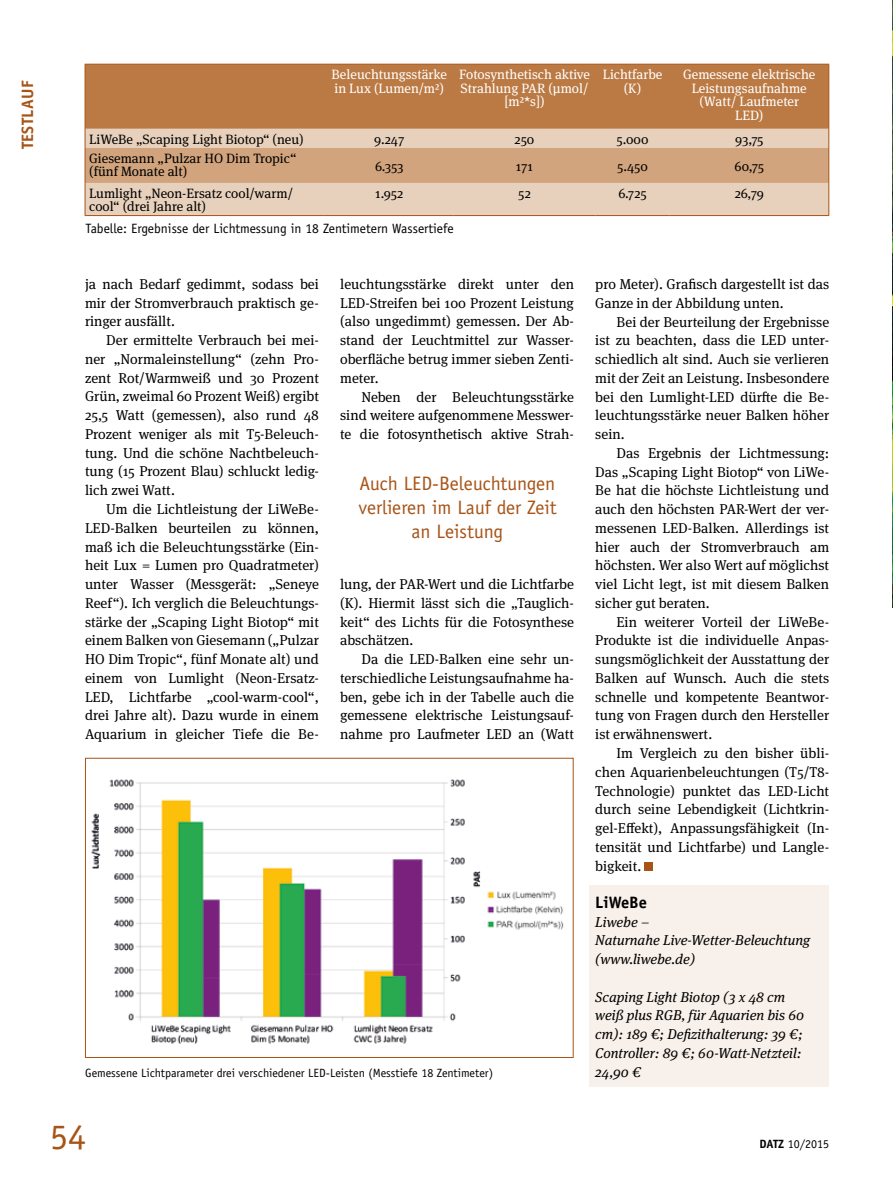
<style>
.page{position:relative;width:893px;height:1191px;background:#fff}
.page>*{position:absolute;margin:0;border:0;box-sizing:border-box;transform-origin:0 0}
.t1{font:36px "Officina Sans";color:#a75417}
.t2{font:19.5px/24px "Officina Sans";color:#a75417;text-align:center}
.t3{font:700 16.5px "Officina Sans";letter-spacing:.02em;color:#a75417}
.t4{font:700 16.5px "Officina Sans";color:#000}
.t5{font:14.25px/18.8px "Meta Serif OT";color:#000;text-align:justify}
.t6{font:italic 14.25px/18.8px "Meta Serif OT";color:#000}
.t7{font:13.5px/13.5px "Meta Serif OT";color:#000}
.t8{font:13.5px/13.5px "Meta Serif OT";color:#fff;text-align:center}
.t9{font:13.5px "Officina Sans";color:#000}
.t10{font:12px "Officina Sans";color:#000}
.s1{font-weight:700}
</style>
<div class="page">
<img style="left:892px;top:0;width:1px;height:608px">
<div style="left:589px;top:884px;width:240px;height:202px;background:#f8f0ea"></div>
<div style="left:645px;top:862px;width:8px;height:8px;background:#a75417"></div>
<div style="left:86px;top:65px;width:742px;height:64px;background:#bb7a44"></div>
<div style="left:86px;top:183px;width:742px;height:32px;background:#e8d1bc"></div>
<hr style="left:85px;top:64px;width:240px;height:1px;background:#a75417">
<hr style="left:85px;top:65px;width:1px;height:64px;background:#a75417">
<hr style="left:325px;top:64px;width:129px;height:1px;background:#a75417">
<hr style="left:454px;top:64px;width:141px;height:1px;background:#a75417">
<hr style="left:595px;top:64px;width:75px;height:1px;background:#a75417">
<hr style="left:670px;top:64px;width:159px;height:1px;background:#a75417">
<hr style="left:828px;top:65px;width:1px;height:64px;background:#a75417">
<svg style="left:85px;top:129px;width:744px;height:54px;background:#d9b393"></svg>
<hr style="left:85px;top:148px;width:1px;height:35px;background:#a75417">
<hr style="left:828px;top:148px;width:1px;height:35px;background:#a75417">
<hr style="left:85px;top:183px;width:1px;height:32px;background:#a75417">
<hr style="left:828px;top:183px;width:1px;height:32px;background:#a75417">
<hr style="left:85px;top:215px;width:240px;height:1px;background:#a75417">
<hr style="left:325px;top:215px;width:129px;height:1px;background:#a75417">
<hr style="left:454px;top:215px;width:141px;height:1px;background:#a75417">
<hr style="left:595px;top:215px;width:75px;height:1px;background:#a75417">
<hr style="left:670px;top:215px;width:159px;height:1px;background:#a75417">
<img style="left:91px;top:779px;width:473px;height:264px">
<div style="left:85px;top:758px;width:489px;height:300px;border:1px solid #a75417"></div>
<p class="t3" style="left:17px;top:149px;width:70px;rotate:-90deg">TESTLAUF</p>
<p class="t8" style="left:332px;top:68px;width:117px;text-align:left">Beleuchtungsstärke in Lux (Lumen/m²)</p>
<p class="t8" style="left:459px;top:68px;width:132px">Fotosynthetisch aktive<br>Strahlung PAR (µmol/ [m²*s])</p>
<p class="t8" style="left:603px;top:68px;width:61px">Lichtfarbe (K)</p>
<p class="t8" style="left:683px;top:68px;width:134px">Gemessene elektrische<br>Leistungsaufnahme (Watt/ Laufmeter<br>LED)</p>
<p class="t7" style="left:89px;top:132px;width:216px">LiWeBe „Scaping Light Biotop“ (neu)</p>
<p class="t7" style="left:374px;top:132px;width:32px">9.247</p>
<p class="t7" style="left:515px;top:132px;width:21px">250</p>
<p class="t7" style="left:616px;top:132px;width:33px">5.000</p>
<p class="t7" style="left:735px;top:132px;width:30px">93,75</p>
<p class="t7" style="left:89px;top:152px;width:209px">Giesemann „Pulzar HO Dim Tropic“ (fünf Monate alt)</p>
<p class="t7" style="left:375px;top:159px;width:30px">6.353</p>
<p class="t7" style="left:516px;top:159px;width:19px">171</p>
<p class="t7" style="left:617px;top:159px;width:32px">5.450</p>
<p class="t7" style="left:735px;top:159px;width:31px">60,75</p>
<p class="t7" style="left:89px;top:187px;width:205px">Lumlight „Neon-Ersatz cool/warm/ cool“ (drei Jahre alt)</p>
<p class="t7" style="left:375px;top:187px;width:30px">1.952</p>
<p class="t7" style="left:518px;top:187px;width:14px">52</p>
<p class="t7" style="left:618px;top:187px;width:30px">6.725</p>
<p class="t7" style="left:735px;top:187px;width:31px">26,79</p>
<p class="t9" style="left:85px;top:220px;width:370px">Tabelle: Ergebnisse der Lichtmessung in 18 Zentimetern Wassertiefe</p>
<p class="t5" style="left:85px;top:275px;width:235px">ja nach Bedarf gedimmt, sodass bei mir der Stromverbrauch praktisch ge&shy;ringer ausfällt.</p>
<p class="t5" style="left:85px;top:331px;width:235px;text-indent:21px">Der ermittelte Verbrauch bei mei&shy;ner „Normaleinstellung“ (zehn Pro&shy;zent Rot/Warmweiß und 30 Prozent Grün, zweimal 60 Prozent Weiß) ergibt 25,5 Watt (gemessen), also rund 48<br>Prozent weniger als mit T5-Beleuch&shy;tung. Und die schöne Nachtbeleuch&shy;tung (15 Prozent Blau) schluckt ledig&shy;lich zwei Watt.</p>
<p class="t5" style="left:85px;top:500px;width:235px;text-indent:21px">Um die Lichtleistung der LiWeBe-LED-Balken beurteilen zu können, maß ich die Beleuchtungsstärke (Ein&shy;heit Lux = Lumen pro Quadratmeter) unter Wasser (Messgerät: „Seneye Reef“). Ich verglich die Beleuchtungs&shy;stärke der „Scaping Light Biotop“ mit einem Balken von Giesemann („Pulzar HO Dim Tropic“, fünf Monate alt) und einem von Lumlight (Neon-Ersatz-LED, Lichtfarbe „cool-warm-cool“, drei Jahre alt). Dazu wurde in einem Aquarium in gleicher Tiefe die Be-</p>
<p class="t5" style="left:340px;top:275px;width:235px">leuchtungsstärke direkt unter den LED-Streifen bei 100 Prozent Leistung (also ungedimmt) gemessen. Der Ab&shy;stand der Leuchtmittel zur Wasser&shy;oberfläche betrug immer sieben Zenti&shy;meter.</p>
<p class="t5" style="left:340px;top:387px;width:235px;text-indent:21px">Neben der Beleuchtungsstärke sind weitere aufgenommene Messwer&shy;te die fotosynthetisch aktive Strah-</p>
<h2 class="t2" style="left:358px;top:471px;width:200px">Auch LED-Beleuchtungen verlieren im Lauf der Zeit an Leistung</h2>
<p class="t5" style="left:340px;top:575px;width:235px">lung, der PAR-Wert und die Lichtfarbe (K). Hiermit lässt sich die „Tauglich&shy;keit“ des Lichts für die Fotosynthese abschätzen.</p>
<p class="t5" style="left:340px;top:650px;width:235px;text-indent:21px">Da die LED-Balken eine sehr un&shy;terschiedliche Leistungsaufnahme ha&shy;ben, gebe ich in der Tabelle auch die gemessene elektrische Leistungsauf&shy;nahme pro Laufmeter LED an (Watt</p>
<p class="t10" style="left:85px;top:1066px;width:409px">Gemessene Lichtparameter drei verschiedener LED-Leisten (Messtiefe 18 Zentimeter)</p>
<h1 class="t1" style="left:50px;top:1115px;width:37px">54</h1>
<p class="t5" style="left:595px;top:275px;width:235px">pro Meter). Grafisch dargestellt ist das<br>Ganze in der Abbildung unten.</p>
<p class="t5" style="left:595px;top:312px;width:235px;text-indent:21px">Bei der Beurteilung der Ergebnisse ist zu beachten, dass die LED unter&shy;schiedlich alt sind. Auch sie verlieren mit der Zeit an Leistung. Insbesondere bei den Lumlight-LED dürfte die Be&shy;leuchtungsstärke neuer Balken höher sein.</p>
<p class="t5" style="left:595px;top:444px;width:235px;text-indent:21px">Das Ergebnis der Lichtmessung:<br>Das „Scaping Light Biotop“ von LiWe-Be hat die höchste Lichtleistung und auch den höchsten PAR-Wert der ver&shy;messenen LED-Balken. Allerdings ist hier auch der Stromverbrauch am höchsten. Wer also Wert auf möglichst viel Licht legt, ist mit diesem Balken sicher gut beraten.</p>
<p class="t5" style="left:595px;top:612px;width:235px;text-indent:21px">Ein weiterer Vorteil der LiWeBe-Produkte ist die individuelle Anpas&shy;sungsmöglichkeit der Ausstattung der Balken auf Wunsch. Auch die stets schnelle und kompetente Beantwor&shy;tung von Fragen durch den Hersteller ist erwähnenswert.</p>
<p class="t5" style="left:595px;top:744px;width:235px;text-indent:21px">Im Vergleich zu den bisher übli&shy;chen Aquarienbeleuchtungen (T5/T8- Technologie) punktet das LED-Licht durch seine Lebendigkeit (Lichtkrin&shy;gel-Effekt), Anpassungsfähigkeit (In&shy;tensität und Lichtfarbe) und Langle&shy;bigkeit.</p>
<p class="t4" style="left:595px;top:892px;width:53px">LiWeBe</p>
<p class="t6" style="left:595px;top:912px;width:216px">Liwebe –<br>Naturnahe Live-Wetter-Beleuchtung (www.liwebe.de)</p>
<p class="t6" style="left:595px;top:987px;width:210px">Scaping Light Biotop (3 x 48 cm weiß plus RGB, für Aquarien bis 60 cm): 189 €; Defizithalterung: 39 €;<br>Controller: 89 €; 60-Watt-Netzteil:<br>24,90 €</p>
<p class="t10" style="left:760px;top:1137px;width:71px"><span class="s1">DATZ</span> 10/2015</p>
</div>
